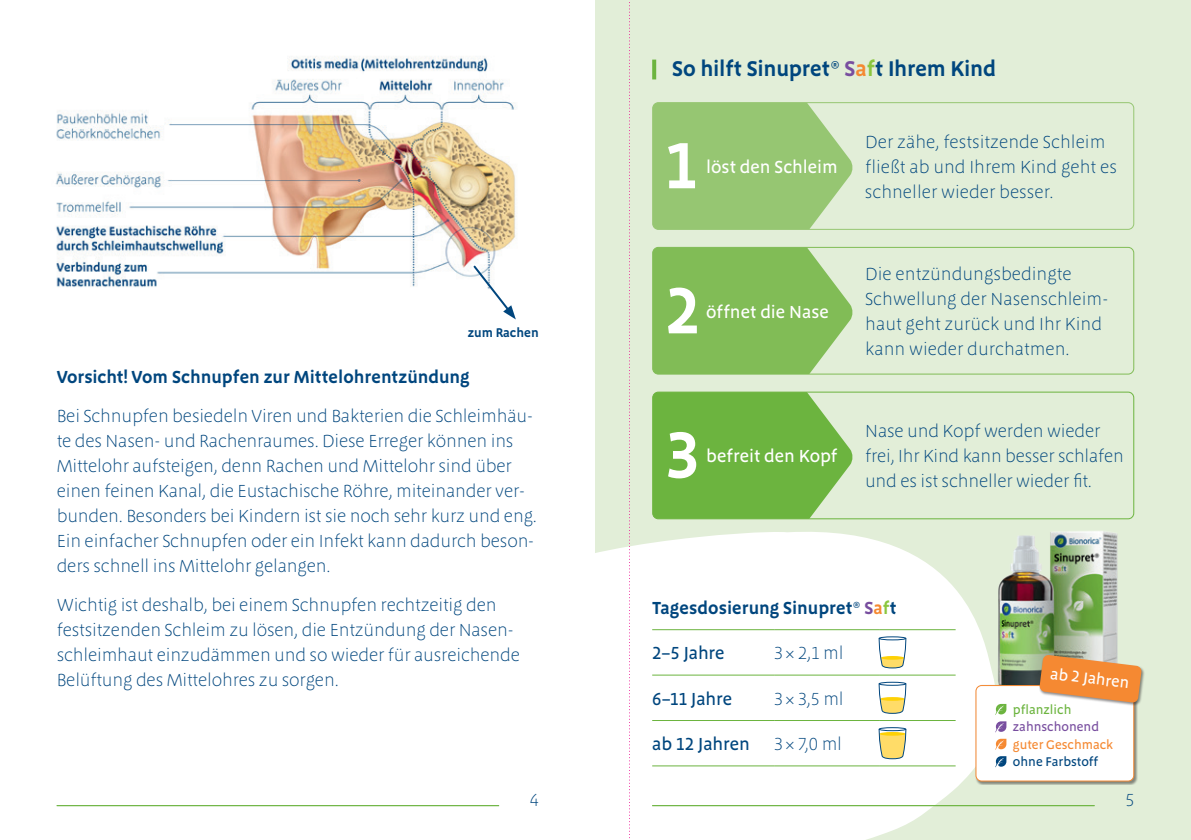
<style>
.page{position:relative;width:1191px;height:840px;background:#fff}
.page>*{position:absolute;margin:0;border:0;box-sizing:border-box;transform-origin:0 0}
.t1{font:600 22px "Megano OT";letter-spacing:-.01em;color:#00467e}
.t2{font:300 18px/25px "Megano OT";letter-spacing:-.01em;color:#00467e}
.t3{font:600 18px "Megano OT";color:#00467e}
.t4{font:500 18px "Megano OT";color:#fff}
.t5{font:500 18px "Megano OT";letter-spacing:-.005em;color:#00467e}
.t6{font:500 16px "Megano OT";color:#fff}
.t7{font:500 13px "Megano OT";color:#f58932}
.t8{font:500 13px "Megano OT";color:#00467e}
.t9{font:500 13px "Megano OT";color:#784e9f}
.t10{font:500 13px "Megano OT";color:#6cb43f}
.t11{font:600 13px "Megano OT";color:#00467e}
.s1{color:#784e9f}
.s2{color:#f58932}
.s3{color:#8bc63e}
</style>
<div class="page">
<img style="left:55px;top:56px;width:461px;height:232px">
<div style="left:595px;top:0;width:596px;height:839px;background:#e2eed8"></div>
<svg style="left:595px;top:532px;width:403px;height:307px;background:#fbfcf9"></svg>
<img style="left:979px;top:531px;width:139px;height:153px">
<div style="left:652px;top:102px;width:482px;height:128px;border:1px solid #96c672;border-radius:6px"></div>
<svg style="left:472px;top:264px;width:44px;height:55px"></svg>
<svg style="left:652px;top:60px;width:4px;height:19px"></svg>
<hr style="left:652px;top:629px;width:122px;height:1px;background:#6cb43f">
<hr style="left:774px;top:629px;width:105px;height:1px;background:#6cb43f">
<hr style="left:879px;top:629px;width:76px;height:1px;background:#6cb43f">
<hr style="left:652px;top:674px;width:122px;height:1px;background:#6cb43f">
<hr style="left:774px;top:674px;width:105px;height:1px;background:#6cb43f">
<hr style="left:879px;top:674px;width:76px;height:1px;background:#6cb43f">
<hr style="left:652px;top:719px;width:122px;height:1px;background:#6cb43f">
<hr style="left:774px;top:719px;width:105px;height:1px;background:#6cb43f">
<hr style="left:879px;top:719px;width:76px;height:1px;background:#6cb43f">
<hr style="left:652px;top:765px;width:122px;height:1px;background:#6cb43f">
<hr style="left:774px;top:765px;width:105px;height:1px;background:#6cb43f">
<hr style="left:879px;top:765px;width:76px;height:1px;background:#6cb43f">
<div style="left:879px;top:636px;width:27px;height:3px;border:1px solid #00467e;border-radius:50%"></div>
<svg style="left:878px;top:637px;width:28px;height:31px"></svg>
<svg style="left:878px;top:683px;width:28px;height:30px"></svg>
<div style="left:879px;top:681px;width:27px;height:4px;border:1px solid #00467e;border-radius:50%"></div>
<svg style="left:878px;top:728px;width:28px;height:30px"></svg>
<div style="left:879px;top:727px;width:27px;height:3px;border:1px solid #00467e;border-radius:50%"></div>
<div style="left:975px;top:684px;width:163px;height:100px;background:#231f20;opacity:.5"></div>
<div style="left:976px;top:685px;width:157px;height:95px;background:#fff;border-radius:6px"></div>
<div style="left:975px;top:684px;width:159px;height:97px;border:1px solid #f58932;border-radius:6px"></div>
<svg style="left:995px;top:703px;width:11px;height:11px"></svg>
<svg style="left:995px;top:721px;width:11px;height:11px"></svg>
<svg style="left:995px;top:738px;width:11px;height:11px"></svg>
<svg style="left:995px;top:756px;width:11px;height:11px"></svg>
<div style="left:1039px;top:654px;width:106px;height:51px;background:#231f20;opacity:.5"></div>
<svg style="left:1039px;top:654px;width:102px;height:48px;background:#ea9b58"></svg>
<div style="left:652px;top:247px;width:482px;height:127px;border:1px solid #81bc56;border-radius:6px"></div>
<svg style="left:652px;top:247px;width:201px;height:127px;background:#8ec267"></svg>
<svg style="left:652px;top:103px;width:201px;height:126px;background:#a0cb7f"></svg>
<div style="left:652px;top:391px;width:482px;height:128px;border:1px solid #6cb43f;border-radius:6px"></div>
<svg style="left:652px;top:392px;width:201px;height:126px;background:#7cbb53"></svg>
<hr style="left:652px;top:804px;width:442px;height:1px;background:#6cb43f">
<hr style="left:57px;top:804px;width:442px;height:1px;background:#6cb43f">
<svg style="left:629px;top:2px;width:1px;height:837px"></svg>
<p class="t1" style="left:672px;top:56px;width:326px">So hilft Sinupret® <span class="s1">S</span><span class="s2">a</span><span class="s3">f</span>t Ihrem Kind</p>
<p class="t11" style="left:468px;top:325px;width:73px">zum Rachen</p>
<p class="t3" style="left:57px;top:366px;width:414px">Vorsicht! Vom Schnupfen zur Mittelohrentzündung</p>
<p class="t2" style="left:57px;top:403px;width:482px">Bei Schnupfen besiedeln Viren und Bakterien die Schleimhäu&shy;te des Nasen- und Rachenraumes. Diese Erreger können ins Mittelohr aufsteigen, denn Rachen und Mittelohr sind über einen feinen Kanal, die Eustachische Röhre, miteinander ver&shy;bunden. Besonders bei Kindern ist sie noch sehr kurz und eng.<br>Ein einfacher Schnupfen oder ein Infekt kann dadurch beson&shy;ders schnell ins Mittelohr gelangen.</p>
<p class="t2" style="left:57px;top:592px;width:465px">Wichtig ist deshalb, bei einem Schnupfen rechtzeitig den festsitzenden Schleim zu lösen, die Entzündung der Nasen&shy;schleimhaut einzudämmen und so wieder für ausreichende Belüftung des Mittelohres zu sorgen.</p>
<p class="t4" style="left:706px;top:156px;width:133px">löst den Schleim</p>
<p class="t4" style="left:706px;top:301px;width:124px">öffnet die Nase</p>
<p class="t4" style="left:706px;top:445px;width:133px">befreit den Kopf</p>
<p class="t2" style="left:864px;top:129px;width:254px">Der zähe, festsitzende Schleim fließt ab und Ihrem Kind geht es schneller wieder besser.</p>
<p class="t2" style="left:865px;top:261px;width:245px">Die entzündungsbedingte<br>Schwellung der Nasenschleim&shy;haut geht zurück und Ihr Kind kann wieder durchatmen.</p>
<p class="t2" style="left:865px;top:418px;width:260px">Nase und Kopf werden wieder frei, Ihr Kind kann besser schlafen und es ist schneller wieder fit.</p>
<p class="t3" style="left:652px;top:596px;width:246px">Tagesdosierung Sinupret® <span class="s1">S</span><span class="s2">a</span><span class="s3">f</span>t</p>
<p class="t5" style="left:652px;top:642px;width:74px">2–5 Jahre</p>
<p class="t2" style="left:774px;top:640px;width:71px">3× 2,1 ml</p>
<p class="t5" style="left:652px;top:687px;width:82px">6–11 Jahre</p>
<p class="t2" style="left:774px;top:685px;width:71px">3× 3,5 ml</p>
<p class="t5" style="left:652px;top:733px;width:99px">ab 12 Jahren</p>
<p class="t2" style="left:774px;top:731px;width:69px">3× 7,0 ml</p>
<p class="t6" style="left:1051px;top:664px;width:81px;rotate:7deg">ab 2 Jahren</p>
<p class="t10" style="left:1013px;top:701px;width:60px">pflanzlich</p>
<p class="t9" style="left:1013px;top:719px;width:88px">zahnschonend</p>
<p class="t7" style="left:1013px;top:736px;width:102px">guter Geschmack</p>
<p class="t8" style="left:1013px;top:753px;width:87px">ohne Farbstoff</p>
<p class="t2" style="left:530px;top:787px;width:10px">4</p>
<p class="t2" style="left:1125px;top:787px;width:10px">5</p>
</div>
